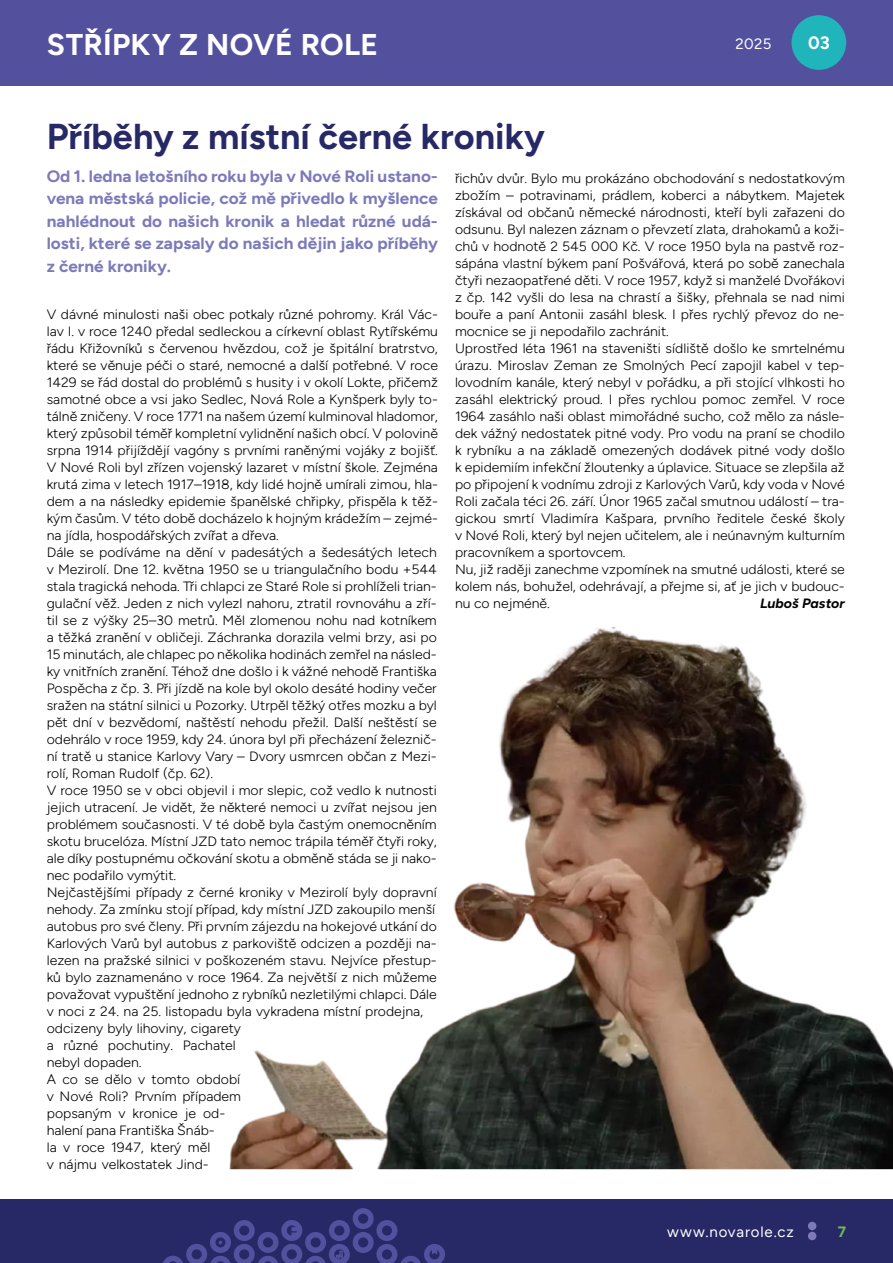
<style>
.page{position:relative;width:893px;height:1263px;background:#fff}
.page>*{position:absolute;margin:0;border:0;box-sizing:border-box;transform-origin:0 0}
.t1{font:700 36px "Figtree";color:#272967}
.t2{font:700 30px "Figtree";letter-spacing:.01em;color:#fff}
.t3{font:700 18px "Figtree";color:#fff}
.t4{font:700 16.5px/22.5px "Figtree";color:#7c7ab9;text-align:justify;scale:1.04 1}
.t5{font:15px "Figtree";letter-spacing:.055em;color:#fff}
.t6{font:700 15px "Figtree";color:#75b952}
.t7{font:300 13.5px/17px "Figtree";color:#000;scale:1.04 1}
.t8{font:italic 700 13.5px "Figtree";color:#000;scale:1.04 1}
</style>
<div class="page">
<div style="left:0;top:1199px;width:893px;height:64px;background:#272967"></div>
<div style="left:0;top:0;width:893px;height:85px;background:#53519e"></div>
<div style="left:808px;top:1222px;width:8px;height:8px;background:#7c7ab9;border-radius:50%"></div>
<div style="left:808px;top:1232px;width:8px;height:8px;background:#7c7ab9;border-radius:50%"></div>
<svg style="left:163px;top:1208px;width:282px;height:55px"></svg>
<div style="left:791px;top:15px;width:55px;height:55px;background:#20b5ba;border-radius:50%"></div>
<img style="left:229px;top:627px;width:664px;height:542px">
<h2 class="t2" style="left:47px;top:27px;width:333px">STŘÍPKY Z NOVÉ ROLE</h2>
<h1 class="t1" style="left:47px;top:115px;width:500px">Příběhy z místní černé kroniky</h1>
<p class="t5" style="left:736px;top:36px;width:37px">2025</p>
<h3 class="t3" style="left:808px;top:32px;width:23px">03</h3>
<p class="t4" style="left:47px;top:164px;width:378px">Od 1. ledna letošního roku byla v Nové Roli ustano&shy;vena městská policie, což mě přivedlo k myšlence nahlédnout do našich kronik a hledat různé udá&shy;losti, které se zapsaly do našich dějin jako příběhy z černé kroniky.</p>
<p class="t7" style="left:47px;top:306px;width:378px">V dávné minulosti naši obec potkaly různé pohromy. Král Vác&shy;lav I. v roce 1240 předal sedleckou a církevní oblast Rytířskému řádu Křižovníků s červenou hvězdou, což je špitální bratrstvo, které se věnuje péči o staré, nemocné a další potřebné. V roce 1429 se řád dostal do problémů s husity i v okolí Lokte, přičemž samotné obce a vsi jako Sedlec, Nová Role a Kynšperk byly to&shy;tálně zničeny. V roce 1771 na našem území kulminoval hladomor, který způsobil téměř kompletní vylidnění našich obcí. V polovině srpna 1914 přijíždějí vagóny s prvními raněnými vojáky z bojišť.<br>V Nové Roli byl zřízen vojenský lazaret v místní škole. Zejména krutá zima v letech 1917–1918, kdy lidé hojně umírali zimou, hla&shy;dem a na následky epidemie španělské chřipky, přispěla k těž&shy;kým časům. V této době docházelo k hojným krádežím – zejmé&shy;na jídla, hospodářských zvířat a dřeva.<br>Dále se podíváme na dění v padesátých a šedesátých letech v Mezirolí. Dne 12. května 1950 se u triangulačního bodu +544 stala tragická nehoda. Tři chlapci ze Staré Role si prohlíželi trian&shy;gulační věž. Jeden z nich vylezl nahoru, ztratil rovnováhu a zří&shy;til se z výšky 25–30 metrů. Měl zlomenou nohu nad kotníkem a těžká zranění v obličeji. Záchranka dorazila velmi brzy, asi po 15 minutách, ale chlapec po několika hodinách zemřel na násled&shy;ky vnitřních zranění. Téhož dne došlo i k vážné nehodě Františka Pospěcha z čp. 3. Při jízdě na kole byl okolo desáté hodiny večer sražen na státní silnici u Pozorky. Utrpěl těžký otřes mozku a byl pět dní v bezvědomí, naštěstí nehodu přežil. Další neštěstí se odehrálo v roce 1959, kdy 24. února byl při přecházení železnič&shy;ní tratě u stanice Karlovy Vary – Dvory usmrcen občan z Mezi&shy;rolí, Roman Rudolf (čp. 62).<br>V roce 1950 se v obci objevil i mor slepic, což vedlo k nutnosti jejich utracení. Je vidět, že některé nemoci u zvířat nejsou jen problémem současnosti. V té době byla častým onemocněním skotu brucelóza. Místní JZD tato nemoc trápila téměř čtyři roky, ale díky postupnému očkování skotu a obměně stáda se ji nako&shy;nec podařilo vymýtit.<br>Nejčastějšími případy z černé kroniky v Mezirolí byly dopravní nehody. Za zmínku stojí případ, kdy místní JZD zakoupilo menší autobus pro své členy. Při prvním zájezdu na hokejové utkání do Karlových Varů byl autobus z parkoviště odcizen a později na&shy;lezen na pražské silnici v poškozeném stavu. Nejvíce přestup&shy;ků bylo zaznamenáno v roce 1964. Za největší z nich můžeme považovat vypuštění jednoho z rybníků nezletilými chlapci. Dále v noci z 24. na 25. listopadu byla vykradena místní prodejna, odcizeny byly lihoviny, cigarety<br>a různé pochutiny. Pachatel<br>nebyl dopaden.<br>A co se dělo v tomto období<br>v Nové Roli? Prvním případem<br>popsaným v kronice je od-<br>halení pana Františka Šnáb-<br>la v roce 1947, který měl<br>v nájmu velkostatek Jind-</p>
<p class="t7" style="left:455px;top:170px;width:376px">řichův dvůr. Bylo mu prokázáno obchodování s nedostatkovým zbožím – potravinami, prádlem, koberci a nábytkem. Majetek získával od občanů německé národnosti, kteří byli zařazeni do odsunu. Byl nalezen záznam o převzetí zlata, drahokamů a koži&shy;chů v hodnotě 2 545 000 Kč. V roce 1950 byla na pastvě roz&shy;sápána vlastní býkem paní Pošvářová, která po sobě zanechala čtyři nezaopatřené děti. V roce 1957, když si manželé Dvořákovi z čp. 142 vyšli do lesa na chrastí a šišky, přehnala se nad nimi bouře a paní Antonii zasáhl blesk. I přes rychlý převoz do ne&shy;mocnice se ji nepodařilo zachránit.<br>Uprostřed léta 1961 na staveništi sídliště došlo ke smrtelnému úrazu. Miroslav Zeman ze Smolných Pecí zapojil kabel v tep&shy;lovodním kanále, který nebyl v pořádku, a při stojící vlhkosti ho zasáhl elektrický proud. I přes rychlou pomoc zemřel. V roce 1964 zasáhlo naši oblast mimořádné sucho, což mělo za násle&shy;dek vážný nedostatek pitné vody. Pro vodu na praní se chodilo k rybníku a na základě omezených dodávek pitné vody došlo k epidemiím infekční žloutenky a úplavice. Situace se zlepšila až po připojení k vodnímu zdroji z Karlových Varů, kdy voda v Nové Roli začala téci 26. září. Únor 1965 začal smutnou událostí – tra&shy;gickou smrtí Vladimíra Kašpara, prvního ředitele české školy v Nové Roli, který byl nejen učitelem, ale i neúnavným kulturním pracovníkem a sportovcem.<br>Nu, již raději zanechme vzpomínek na smutné události, které se kolem nás, bohužel, odehrávají, a přejme si, ať je jich v budouc&shy;nu co nejméně.</p>
<p class="t8" style="left:760px;top:595px;width:83px">Luboš Pastor</p>
<p class="t5" style="left:667px;top:1224px;width:128px">www.novarole.cz</p>
<p class="t6" style="left:838px;top:1223px;width:10px">7</p>
</div>
